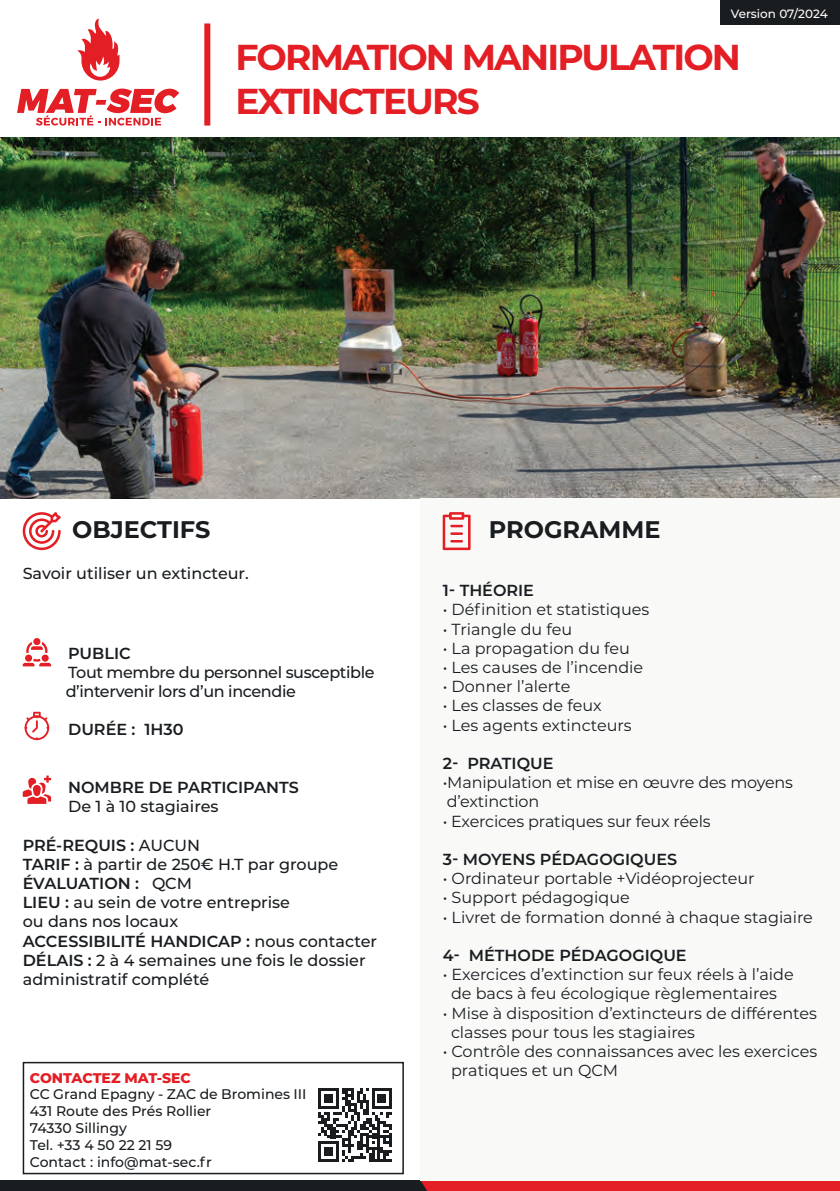
<style>
.page{position:relative;width:840px;height:1191px;background:#fff}
.page>*{position:absolute;margin:0;border:0;box-sizing:border-box;transform-origin:0 0}
.t1{font:700 36px/43.2px "Montserrat";letter-spacing:-.05em;color:#e31e24}
.t2{font:700 24px "Montserrat";color:#191d20}
.t3{font:16px/19.2px "Montserrat";color:#191d20}
.t4{font:500 16px/19.2px "Montserrat";color:#191d20}
.t5{font:600 16px "Montserrat";color:#191d20}
.t6{font:500 16px/19.2px "Montserrat";letter-spacing:-.025em;color:#191d20}
.t7{font:500 14px/16.8px "Montserrat";color:#191d20}
.t8{font:800 14px "Montserrat";color:#e31e24}
.t9{font:500 12px "Montserrat";letter-spacing:-.005em;color:#fff}
.s1{font-weight:600}
</style>
<div class="page">
<div style="left:0;top:1180px;width:832px;height:11px;background:#191d20"></div>
<img style="left:0;top:137px;width:839px;height:361px">
<div style="left:204px;top:23px;width:6px;height:103px;background:#e31e24"></div>
<svg style="left:17px;top:89px;width:162px;height:37px"></svg>
<svg style="left:77px;top:18px;width:42px;height:63px"></svg>
<svg style="left:420px;top:1180px;width:419px;height:11px;background:#e33137"></svg>
<div style="left:420px;top:498px;width:419px;height:682px;background:#f9f9f8"></div>
<div style="left:33px;top:638px;width:7px;height:7px;background:#e31e24;border-radius:50%"></div>
<svg style="left:23px;top:642px;width:28px;height:24px"></svg>
<div style="left:33px;top:711px;width:8px;height:6px;background:#e31e24"></div>
<svg style="left:25px;top:713px;width:24px;height:27px"></svg>
<svg style="left:23px;top:775px;width:28px;height:29px"></svg>
<svg style="left:23px;top:512px;width:38px;height:38px"></svg>
<svg style="left:442px;top:512px;width:28px;height:38px"></svg>
<div style="left:23px;top:1061px;width:380px;height:113px;border:2px solid #191d20"></div>
<svg style="left:318px;top:1088px;width:74px;height:74px"></svg>
<div style="left:720px;top:0;width:119px;height:24px;background:#191d20"></div>
<p class="t9" style="left:730px;top:5px;width:98px">Version 07/2024</p>
<h1 class="t1" style="left:235px;top:34px;width:507px">FORMATION MANIPULATION<br>EXTINCTEURS</h1>
<h2 class="t2" style="left:72px;top:512px;width:140px">OBJECTIFS</h2>
<p class="t4" style="left:23px;top:563px;width:227px">Savoir utiliser un extincteur.</p>
<p class="t5" style="left:68px;top:641px;width:64px">PUBLIC</p>
<p class="t6" style="left:66px;top:662px;width:310px">Tout membre du personnel susceptible d’intervenir lors d’un incendie</p>
<p class="t5" style="left:68px;top:718px;width:117px">DURÉE : 1H30</p>
<p class="t5" style="left:68px;top:776px;width:232px">NOMBRE DE PARTICIPANTS</p>
<p class="t4" style="left:68px;top:796px;width:152px">De 1 à 10 stagiaires</p>
<p class="t4" style="left:23px;top:834px;width:355px"><span class="s1">PRÉ-REQUIS :</span> AUCUN<br><span class="s1">TARIF :</span> à partir de 250€ H.T par groupe<br><span class="s1">ÉVALUATION :</span> QCM<br><span class="s1">LIEU :</span> au sein de votre entreprise<br>ou dans nos locaux<br><span class="s1">ACCESSIBILITÉ HANDICAP :</span> nous contacter<br><span class="s1">DÉLAIS :</span> 2 à 4 semaines une fois le dossier administratif complété</p>
<h2 class="t2" style="left:488px;top:512px;width:173px">PROGRAMME</h2>
<p class="t5" style="left:442px;top:579px;width:93px">1- THÉORIE</p>
<p class="t3" style="left:442px;top:599px;width:208px">• Définition et statistiques</p>
<p class="t3" style="left:442px;top:618px;width:131px">• Triangle du feu</p>
<p class="t3" style="left:442px;top:638px;width:189px">• La propagation du feu</p>
<p class="t3" style="left:442px;top:657px;width:202px">• Les causes de l’incendie</p>
<p class="t3" style="left:442px;top:676px;width:129px">• Donner l’alerte</p>
<p class="t3" style="left:442px;top:695px;width:160px">• Les classes de feux</p>
<p class="t3" style="left:442px;top:714px;width:190px">• Les agents extincteurs</p>
<p class="t5" style="left:442px;top:752px;width:112px">2- PRATIQUE</p>
<p class="t3" style="left:442px;top:772px;width:352px">•Manipulation et mise en œuvre des moyens d’extinction</p>
<p class="t3" style="left:442px;top:810px;width:269px">• Exercices pratiques sur feux réels</p>
<p class="t5" style="left:442px;top:848px;width:236px">3- MOYENS PÉDAGOGIQUES</p>
<p class="t3" style="left:442px;top:868px;width:313px">• Ordinateur portable +Vidéoprojecteur</p>
<p class="t3" style="left:442px;top:887px;width:188px">• Support pédagogique</p>
<p class="t3" style="left:442px;top:906px;width:371px">• Livret de formation donné à chaque stagiaire</p>
<p class="t5" style="left:442px;top:944px;width:245px">4- MÉTHODE PÉDAGOGIQUE</p>
<p class="t3" style="left:442px;top:964px;width:352px;text-align:center">• Exercices d’extinction sur feux réels à l’aide de bacs à feu écologique règlementaires</p>
<p class="t3" style="left:451px;top:1002px;width:367px;text-indent:-8px">• Mise à disposition d’extincteurs de différentes classes pour tous les stagiaires</p>
<p class="t3" style="left:442px;top:1041px;width:376px">• Contrôle des connaissances avec les exercices</p>
<p class="t8" style="left:30px;top:1067px;width:162px">CONTACTEZ MAT-SEC</p>
<p class="t3" style="left:451px;top:1060px;width:169px">pratiques et un QCM</p>
<p class="t7" style="left:30px;top:1085px;width:278px">CC Grand Epagny - ZAC de Bromines III<br>431 Route des Prés Rollier<br>74330 Sillingy<br>Tel. +33 4 50 22 21 59<br>Contact : info@mat-sec.fr</p>
</div>
